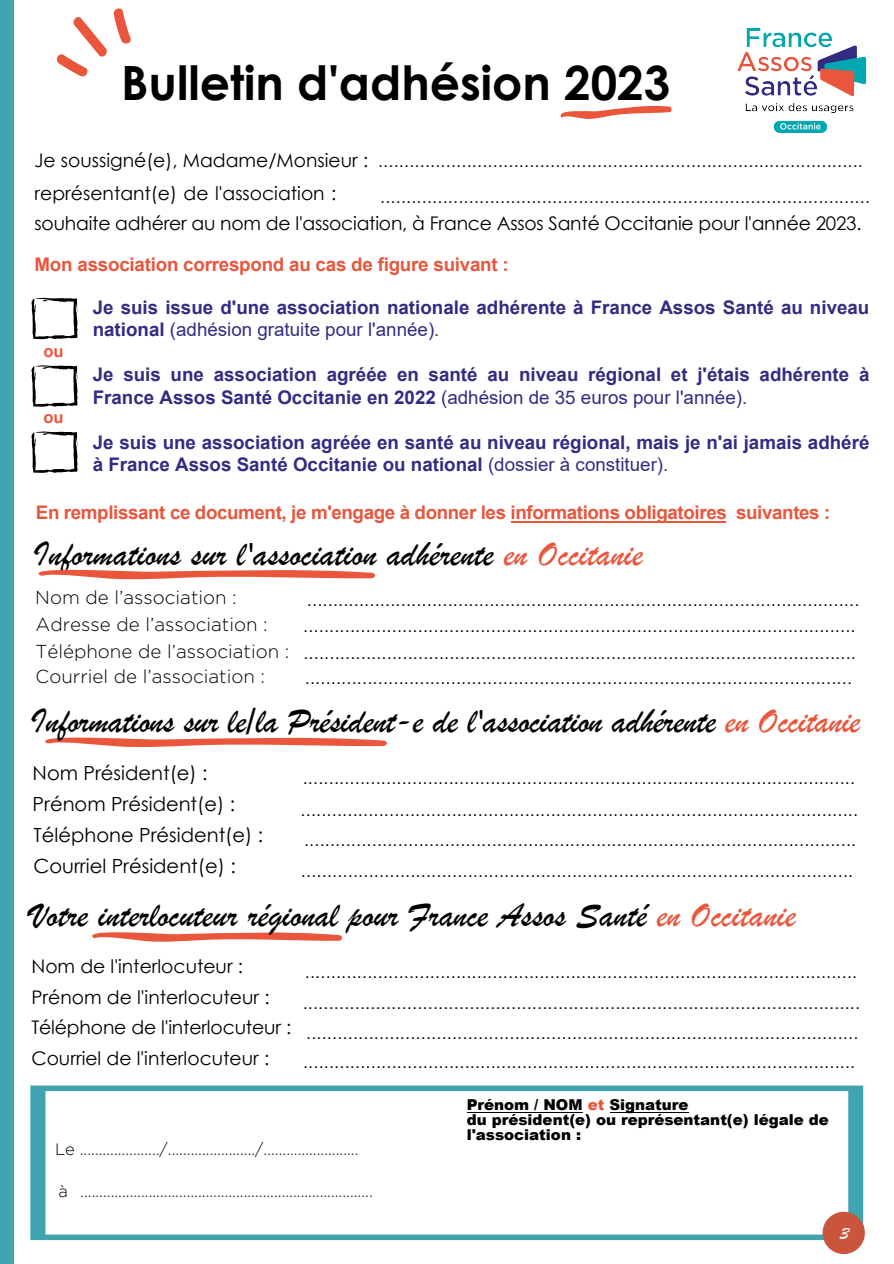
<style>
.page{position:relative;width:894px;height:1264px;background:#fff}
.page>*{position:absolute;margin:0;border:0;box-sizing:border-box;transform-origin:0 0}
.t1{font:700 47.25px "Century Gothic";color:#000}
.t2{font:italic 36px "Brush Script";color:#000}
.t3{font:19.5px/31.2px "Century Gothic";color:#000}
.t4{font:300 18.75px/29.8px "Arial Nova";color:#000}
.t5{font:700 18.75px/22.5px "Arial";color:#322c82}
.t6{font:18.75px/30.9px "Century Gothic";letter-spacing:-.01em;color:#000}
.t7{font:700 18.75px "Arial";letter-spacing:-.02em;color:#ea563c}
.t8{font:300 18.75px "Gotham";color:#000}
.t9{font:italic 18px "Brush Script";color:#fff}
.t10{font:300 16.5px "Gotham";color:#000}
.t11{font:700 16.5px "Arial";color:#ea563c}
.t12{font:900 15px/15px "Arial";color:#000}
.s1{font-family:"Century Gothic";font-weight:400}
.s2{font-weight:400}
.s3{color:#ea563c}
</style>
<div class="page">
<svg style="left:56px;top:8px;width:75px;height:69px"></svg>
<svg style="left:31px;top:297px;width:46px;height:42px"></svg>
<svg style="left:31px;top:431px;width:46px;height:42px"></svg>
<svg style="left:45px;top:737px;width:342px;height:10px"></svg>
<svg style="left:30px;top:1085px;width:832px;height:154px"></svg>
<img style="left:737px;top:28px;width:130px;height:105px">
<div style="left:0;top:0;width:14px;height:1263px;background:#3ea5b1"></div>
<svg style="left:822px;top:1211px;width:42px;height:42px;background:#cc7362"></svg>
<svg style="left:31px;top:365px;width:46px;height:42px"></svg>
<hr style="left:511px;top:521px;width:214px;height:2px;background:#ea563c">
<svg style="left:92px;top:932px;width:250px;height:10px"></svg>
<svg style="left:38px;top:569px;width:338px;height:11px"></svg>
<hr style="left:467px;top:1111px;width:115px;height:1px;background:#000">
<hr style="left:609px;top:1111px;width:79px;height:1px;background:#000">
<svg style="left:560px;top:105px;width:112px;height:14px"></svg>
<p class="t1" style="left:121px;top:47px;width:550px">Bulletin d'adhésion 2023</p>
<p class="t4" style="left:34px;top:145px;width:829px"><span class="s1">Je soussigné(e), Madame/Monsieur :</span> .............................................................................................</p>
<p class="t6" style="left:35px;top:178px;width:303px">représentant(e) de l'association :</p>
<p class="t4" style="left:380px;top:182px;width:491px">..............................................................................................</p>
<p class="t6" style="left:35px;top:207px;width:828px">souhaite adhérer au nom de l'association, à France Assos Santé Occitanie pour l'année 2023.</p>
<p class="t7" style="left:35px;top:251px;width:475px">Mon association correspond au cas de figure suivant :</p>
<p class="t11" style="left:43px;top:339px;width:22px">ou</p>
<p class="t11" style="left:43px;top:405px;width:22px">ou</p>
<p class="t5" style="left:93px;top:296px;width:778px">Je suis issue d'une association nationale adhérente à France Assos Santé au niveau national <span class="s2">(adhésion gratuite pour l'année).</span></p>
<p class="t5" style="left:93px;top:363px;width:778px">Je suis une association agréée en santé au niveau régional et j'étais adhérente à<br>France Assos Santé Occitanie en 2022 <span class="s2">(adhésion de 35 euros pour l'année).</span></p>
<p class="t5" style="left:93px;top:431px;width:778px">Je suis une association agréée en santé au niveau régional, mais je n'ai jamais adhéré à France Assos Santé Occitanie ou national <span class="s2">(dossier à constituer).</span></p>
<p class="t7" style="left:36px;top:499px;width:795px">En remplissant ce document, je m'engage à donner les informations obligatoires suivantes :</p>
<h2 class="t2" style="left:33px;top:531px;width:611px">Informations sur l'association adhérente <span class="s3">en Occitanie</span></h2>
<p class="t8" style="left:35px;top:587px;width:203px">Nom de l’association :</p>
<p class="t8" style="left:36px;top:613px;width:233px">Adresse de l’association :</p>
<p class="t8" style="left:35px;top:640px;width:255px">Téléphone de l’association :</p>
<p class="t8" style="left:36px;top:666px;width:231px">Courriel de l’association :</p>
<p class="t4" style="left:307px;top:584px;width:554px">..........................................................................................................</p>
<p class="t4" style="left:303px;top:610px;width:554px">..........................................................................................................</p>
<p class="t4" style="left:303px;top:637px;width:554px">..........................................................................................................</p>
<p class="t4" style="left:305px;top:663px;width:549px">.........................................................................................................</p>
<p class="t2" style="left:30px;top:699px;width:831px">Informations sur le/la Président-e de l'association adhérente <span class="s3">en Occitanie</span></p>
<p class="t3" style="left:33px;top:756px;width:232px">Nom Président(e) :<br>Prénom Président(e) :<br>Téléphone Président(e) :<br>Courriel Président(e) :</p>
<h2 class="t2" style="left:31px;top:893px;width:765px">Votre interlocuteur régional pour France Assos Santé <span class="s3">en Occitanie</span></h2>
<p class="t4" style="left:302px;top:763px;width:554px">..........................................................................................................</p>
<p class="t4" style="left:300px;top:795px;width:559px">...........................................................................................................</p>
<p class="t4" style="left:304px;top:824px;width:554px">..........................................................................................................</p>
<p class="t4" style="left:301px;top:855px;width:554px">..........................................................................................................</p>
<p class="t6" style="left:31px;top:950px;width:261px">Nom de l'interlocuteur :<br>Prénom de l'interlocuteur :<br>Téléphone de l'interlocuteur :<br>Courriel de l'interlocuteur :</p>
<p class="t4" style="left:302px;top:956px;width:559px">.......................................................................................................... ........................................................................................................... .......................................................................................................... ..........................................................................................................</p>
<p class="t12" style="left:466px;top:1096px;width:363px">Prénom / NOM <span class="s3">et</span> Signature<br>du président(e) ou représentant(e) légale de l'association :</p>
<p class="t10" style="left:55px;top:1140px;width:305px">Le ...................../......................./.........................</p>
<p class="t10" style="left:58px;top:1182px;width:316px">à .............................................................................</p>
<p class="t9" style="left:840px;top:1222px;width:11px">3</p>
</div>
